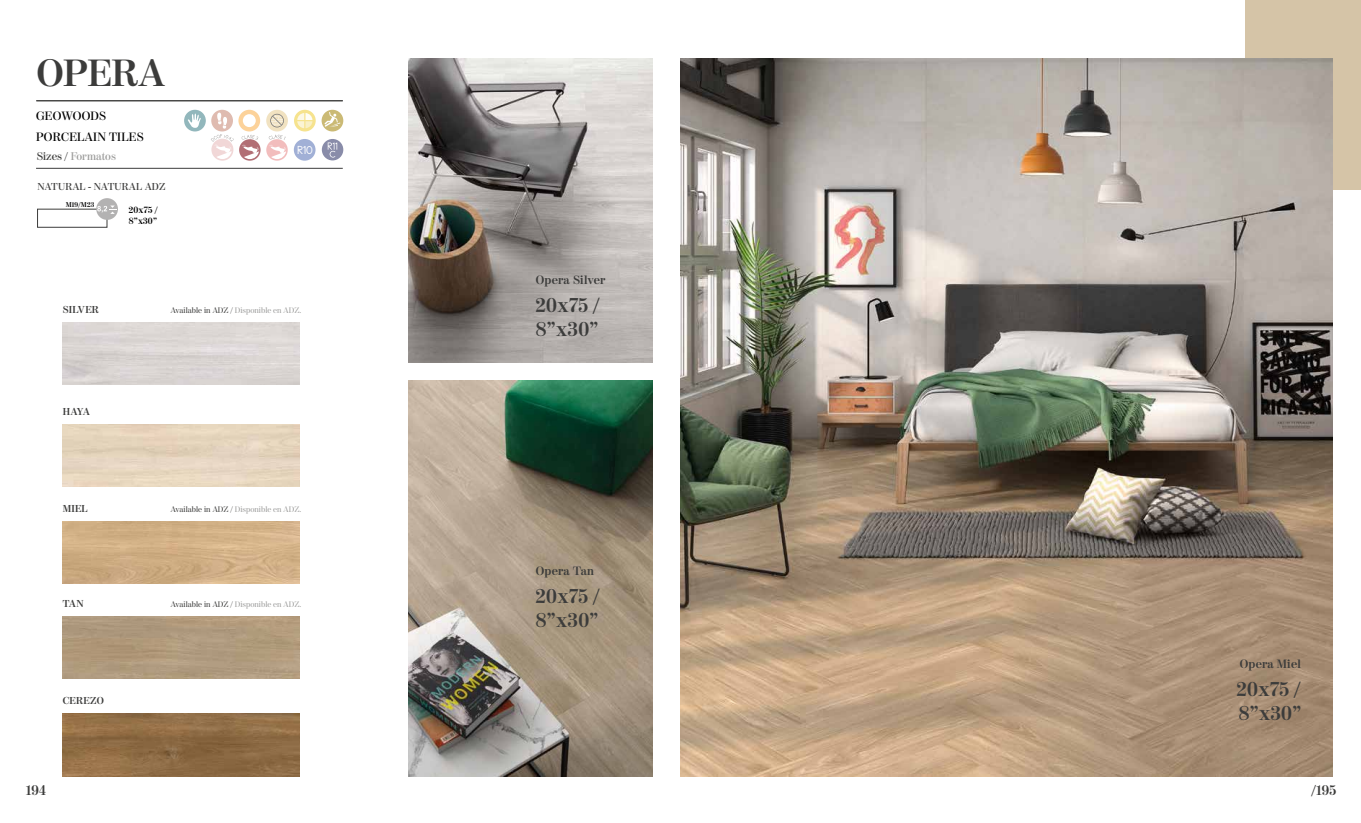
<style>
.page{position:relative;width:1361px;height:823px;background:#fff}
.page>*{position:absolute;margin:0;border:0;box-sizing:border-box;transform-origin:0 0}
.t1{font:700 37.7px "Moderno FB";color:#3c3c3b}
.t2{font:700 20px/24px "Moderno FB";letter-spacing:.02em;color:#3c3c3b}
.t3{font:700 14px "Moderno FB";letter-spacing:.02em;color:#3c3c3b}
.t4{font:700 12px "Moderno FB";letter-spacing:.02em;color:#3c3c3b}
.t5{font:600 12px/20.6px "Moderno FB";letter-spacing:.02em;color:#000}
.t6{font:11.7px "Cicle Gordita";color:#fff}
.t7{font:600 11px "Moderno FB";color:#9d9d9c}
.t8{font:700 10px "Moderno FB";letter-spacing:.02em;color:#3c3c3b}
.t9{font:600 10px "Moderno FB";letter-spacing:.02em;color:#3c3c3b}
.t10{font:700 9px/10.8px "Moderno FB";letter-spacing:.02em;color:#000}
.t11{font:8px "Moderno FB";color:#9d9d9c}
.t12{font:700 7px "Moderno FB";letter-spacing:.02em;color:#000}
.s1{color:#3c3c3b}
</style>
<div class="page">
<div style="left:294px;top:139px;width:21px;height:21px;background:#a1b0d6;border-radius:50%"></div>
<div style="left:1245px;top:0;width:116px;height:189px;background:#d5c4a7"></div>
<hr style="left:36px;top:168px;width:307px;height:1px;background:#3c3c3b">
<hr style="left:36px;top:100px;width:307px;height:1px;background:#3c3c3b">
<img style="left:63px;top:521px;width:236px;height:62px">
<img style="left:63px;top:713px;width:236px;height:62px">
<div style="left:96px;top:198px;width:22px;height:22px;background:#b3b2b2;border-radius:50%"></div>
<svg style="left:97px;top:205px;width:19px;height:9px"></svg>
<div style="left:184px;top:110px;width:22px;height:21px;background:#92b7bc;border-radius:50%"></div>
<svg style="left:187px;top:114px;width:14px;height:15px"></svg>
<div style="left:238px;top:110px;width:22px;height:21px;background:#fcd29a;border-radius:50%"></div>
<div style="left:243px;top:114px;width:13px;height:13px;background:#fff;border-radius:50%"></div>
<svg style="left:211px;top:110px;width:22px;height:21px"></svg>
<div style="left:266px;top:110px;width:22px;height:21px;background:#f1e2c1;border-radius:50%"></div>
<svg style="left:270px;top:114px;width:14px;height:13px"></svg>
<div style="left:294px;top:110px;width:22px;height:21px;background:#f6e38e;border-radius:50%"></div>
<svg style="left:297px;top:113px;width:15px;height:15px"></svg>
<div style="left:322px;top:110px;width:21px;height:21px;background:#cbba75;border-radius:50%"></div>
<svg style="left:324px;top:112px;width:16px;height:15px"></svg>
<div style="left:322px;top:139px;width:21px;height:21px;background:#898ca9;border-radius:50%"></div>
<svg style="left:328px;top:142px;width:9px;height:15px"></svg>
<svg style="left:239px;top:139px;width:22px;height:21px"></svg>
<svg style="left:241px;top:135px;width:18px;height:24px"></svg>
<svg style="left:266px;top:139px;width:22px;height:21px"></svg>
<svg style="left:268px;top:135px;width:18px;height:24px"></svg>
<img style="left:680px;top:58px;width:652px;height:717px">
<img style="left:408px;top:58px;width:244px;height:304px">
<img style="left:408px;top:380px;width:244px;height:395px">
<div style="left:211px;top:139px;width:22px;height:21px;background:#f1d7d7;border-radius:50%"></div>
<svg style="left:211px;top:112px;width:23px;height:47px"></svg>
<h1 class="t1" style="left:37px;top:52px;width:130px">OPERA</h1>
<h3 class="t5" style="left:36px;top:106px;width:109px">GEOWOODS<br>PORCELAIN TILES</h3>
<h3 class="t7" style="left:37px;top:150px;width:81px"><span class="s1">Sizes /</span> Formatos</h3>
<p class="t9" style="left:37px;top:181px;width:130px">NATURAL - NATURAL ADZ</p>
<p class="t12" style="left:66px;top:201px;width:30px">M19/M23</p>
<p class="t10" style="left:129px;top:205px;width:30px">20x75 /<br>8”x30”</p>
<h3 class="t6" style="left:298px;top:143px;width:17px">R10</h3>
<p class="t8" style="left:63px;top:303px;width:38px">SILVER</p>
<p class="t8" style="left:63px;top:405px;width:29px">HAYA</p>
<p class="t8" style="left:63px;top:502px;width:26px">MIEL</p>
<p class="t8" style="left:63px;top:597px;width:22px">TAN</p>
<p class="t8" style="left:63px;top:694px;width:43px">CEREZO</p>
<p class="t11" style="left:170px;top:305px;width:132px"><span class="s1">Available in ADZ /</span> Disponible en ADZ.</p>
<p class="t11" style="left:170px;top:504px;width:132px"><span class="s1">Available in ADZ /</span> Disponible en ADZ.</p>
<p class="t11" style="left:170px;top:599px;width:132px"><span class="s1">Available in ADZ /</span> Disponible en ADZ.</p>
<h3 class="t4" style="left:536px;top:273px;width:71px">Opera Silver</h3>
<h2 class="t2" style="left:536px;top:294px;width:66px">20x75 /<br>8”x30”</h2>
<h3 class="t4" style="left:536px;top:563px;width:60px">Opera Tan</h3>
<h2 class="t2" style="left:536px;top:584px;width:66px">20x75 /<br>8”x30”</h2>
<h3 class="t4" style="left:1240px;top:656px;width:63px">Opera Miel</h3>
<h2 class="t2" style="left:1237px;top:677px;width:66px">20x75 /<br>8”x30”</h2>
<h3 class="t3" style="left:26px;top:781px;width:22px">194</h3>
<h3 class="t3" style="left:1311px;top:781px;width:26px">/195</h3>
</div>
